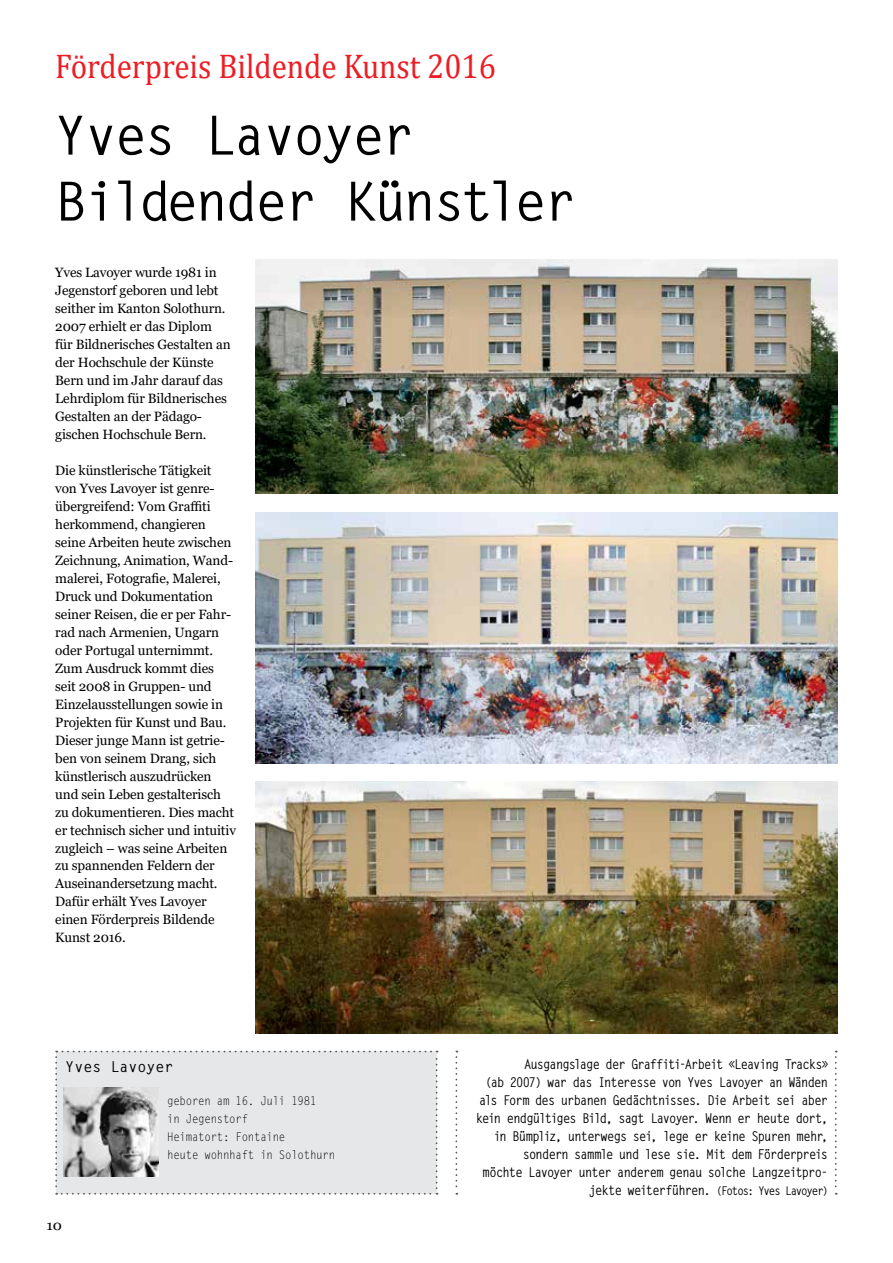
<style>
.page{position:relative;width:893px;height:1263px;background:#fff}
.page>*{position:absolute;margin:0;border:0;box-sizing:border-box;transform-origin:0 0}
.t1{font:700 54px/66px "Letter Gothic Std";letter-spacing:-.05em;color:#000}
.t2{font:34.5px "Cambria";color:#ed1d24;scale:.9 1}
.t3{font:700 15px "Letter Gothic Std";color:#000}
.t4{font:13.5px/18px "Georgia";letter-spacing:-.01em;color:#000}
.t5{font:700 13.5px/18px "Letter Gothic Std";letter-spacing:-.075em;color:#000;text-align:right;scale:.9 1}
.t6{font:13.5px "Georgia";letter-spacing:-.01em;color:#000;scale:1.11 1}
.t7{font:12px/18px "Letter Gothic Std";letter-spacing:-.025em;color:#000;scale:.9 1}
.t8{font:700 12px "Letter Gothic Std";letter-spacing:-.105em;color:#000;scale:.9 1}
.s1{font-size:13.5px}
</style>
<div class="page">
<div style="left:55px;top:1051px;width:383px;height:144px;background:#e6e7e8"></div>
<img style="left:64px;top:1087px;width:95px;height:90px">
<img style="left:255px;top:260px;width:582px;height:234px">
<img style="left:255px;top:513px;width:582px;height:251px">
<img style="left:255px;top:782px;width:582px;height:252px">
<svg style="left:455px;top:1051px;width:2px;height:144px"></svg>
<svg style="left:835px;top:1051px;width:2px;height:144px"></svg>
<h2 class="t2" style="left:55px;top:46px;width:491px">Förderpreis Bildende Kunst 2016</h2>
<h1 class="t1" style="left:55px;top:103px;width:523px">Yves Lavoyer<br>Bildender Künstler</h1>
<p class="t4" style="left:55px;top:263px;width:177px">Yves Lavoyer wurde 1981 in<br>Jegenstorf geboren und lebt seither im Kanton Solothurn.<br>2007 erhielt er das Diplom für Bildnerisches Gestalten an der Hochschule der Künste<br>Bern und im Jahr darauf das<br>Lehrdiplom für Bildnerisches<br>Gestalten an der Pädago&shy;gischen Hochschule Bern.</p>
<p class="t4" style="left:55px;top:461px;width:182px">Die künstlerische Tätigkeit von Yves Lavoyer ist genre&shy;übergreifend: Vom Graffiti herkommend, changieren seine Arbeiten heute zwischen<br>Zeichnung, Animation, Wand&shy;malerei, Fotografie, Malerei,<br>Druck und Dokumentation seiner Reisen, die er per Fahr&shy;rad nach Armenien, Ungarn oder Portugal unternimmt.<br>Zum Ausdruck kommt dies seit 2008 in Gruppen- und<br>Einzelausstellungen sowie in<br>Projekten für Kunst und Bau.<br>Dieser junge Mann ist getrie&shy;ben von seinem Drang, sich künstlerisch auszudrücken und sein Leben gestalterisch zu dokumentieren. Dies macht er technisch sicher und intuitiv zugleich – was seine Arbeiten zu spannenden Feldern der<br>Auseinandersetzung macht.<br>Dafür erhält Yves Lavoyer einen Förderpreis Bildende<br>Kunst 2016.</p>
<p class="t3" style="left:66px;top:1057px;width:109px">Yves Lavoyer</p>
<p class="t7" style="left:167px;top:1092px;width:188px">geboren am 16. Juli 1981<br>in Jegenstorf<br>Heimatort: Fontaine<br>heute wohnhaft in Solothurn</p>
<p class="t6" style="left:46px;top:1217px;width:16px">10</p>
<p class="t5" style="left:476px;top:1055px;width:393px">Ausgangslage der Graffiti-Arbeit «Leaving Tracks»<br>(ab 2007) war das Interesse von Yves Lavoyer an Wänden als Form des urbanen Gedächtnisses. Die Arbeit sei aber kein endgültiges Bild, sagt Lavoyer. Wenn er heute dort, in Bümpliz, unterwegs sei, lege er keine Spuren mehr, sondern sammle und lese sie. Mit dem Förderpreis<br>möchte Lavoyer unter anderem genau solche Langzeitpro-</p>
<p class="t8" style="left:589px;top:1183px;width:267px"><span class="s1">jekte weiterführen.</span> (Fotos: Yves Lavoyer)</p>
</div>
